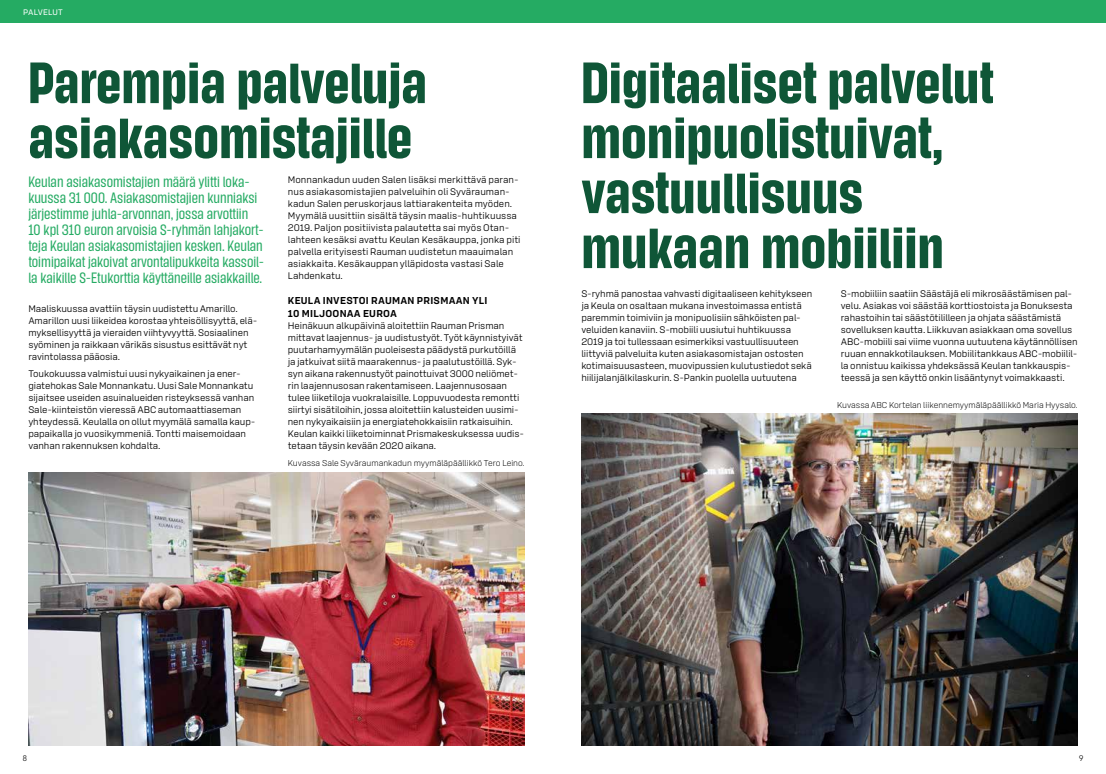
<style>
.page{position:relative;width:1106px;height:774px;background:#fff}
.page>*{position:absolute;margin:0;border:0;box-sizing:border-box;transform-origin:0 0}
.t1{font:700 58px/55px "S Bonus Display";color:#0f5637}
.t2{font:500 15px/16px "S Bonus Display";color:#25ab63}
.t3{font:700 10px/13px "S Bonus Text";letter-spacing:.025em;color:#000}
.t4{font:9.5px/12px "S Bonus Text";letter-spacing:-.01em;color:#000}
.t5{font:300 8.5px "S Bonus Text";color:#000}
.t6{font:500 8px "S Bonus Text";letter-spacing:.005em;color:#fff}
.t7{font:300 8px "Avenir LT Std";color:#000}
</style>
<div class="page">
<div style="left:0;top:0;width:553px;height:23px;background:#25ab63"></div>
<img style="left:28px;top:472px;width:496px;height:274px">
<div style="left:553px;top:0;width:553px;height:23px;background:#25ab63"></div>
<img style="left:581px;top:414px;width:496px;height:332px">
<p class="t6" style="left:23px;top:8px;width:41px">PALVELUT</p>
<h1 class="t1" style="left:28px;top:56px;width:400px">Parempia palveluja asiakasomistajille</h1>
<p class="t2" style="left:28px;top:174px;width:237px">Keulan asiakasomistajien määrä ylitti loka&shy;kuussa 31 000. Asiakasomistajien kunniaksi järjestimme juhla-arvonnan, jossa arvottiin 10 kpl 310 euron arvoisia S-ryhmän lahjakort&shy;teja Keulan asiakasomistajien kesken. Keulan toimipaikat jakoivat arvontalipukkeita kassoil&shy;la kaikille S-Etukorttia käyttäneille asiakkaille.</p>
<p class="t4" style="left:28px;top:302px;width:230px">Maaliskuussa avattiin täysin uudistettu Amarillo.<br>Amarillon uusi liikeidea korostaa yhteisöllisyyttä, elä&shy;myksellisyyttä ja vieraiden viihtyvyyttä. Sosiaalinen syöminen ja raikkaan värikäs sisustus esittävät nyt ravintolassa pääosia.</p>
<p class="t4" style="left:28px;top:368px;width:229px">Toukokuussa valmistui uusi nykyaikainen ja ener&shy;giatehokas Sale Monnankatu. Uusi Sale Monnankatu sijaitsee useiden asuinalueiden risteyksessä vanhan Sale-kiinteistön vieressä ABC automaattiaseman yhteydessä. Keulalla on ollut myymälä samalla kaup&shy;papaikalla jo vuosikymmeniä. Tontti maisemoidaan vanhan rakennuksen kohdalta.</p>
<p class="t4" style="left:288px;top:174px;width:234px">Monnankadun uuden Salen lisäksi merkittävä paran&shy;nus asiakasomistajien palveluihin oli Syvärauman&shy;kadun Salen peruskorjaus lattiarakenteita myöden.<br>Myymälä uusittiin sisältä täysin maalis-huhtikuussa 2019. Paljon positiivista palautetta sai myös Otan&shy;lahteen kesäksi avattu Keulan Kesäkauppa, jonka piti palvella erityisesti Rauman uudistetun maauimalan asiakkaita. Kesäkauppan ylläpidosta vastasi Sale Lahdenkatu.</p>
<p class="t3" style="left:288px;top:294px;width:201px">KEULA INVESTOI RAUMAN PRISMAAN YLI<br>10 MILJOONAA EUROA</p>
<p class="t4" style="left:288px;top:319px;width:238px">Heinäkuun alkupäivinä aloitettiin Rauman Prisman mittavat laajennus- ja uudistustyöt. Työt käynnistyivät puutarhamyymälän puoleisesta päädystä purkutöillä ja jatkuivat siitä maarakennus- ja paalutustöillä. Syk&shy;syn aikana rakennustyöt painottuivat 3000 neliömet&shy;rin laajennusosan rakentamiseen. Laajennusosaan tulee liiketiloja vuokralaisille. Loppuvuodesta remontti siirtyi sisätiloihin, jossa aloitettiin kalusteiden uusimi&shy;nen nykyaikaisiin ja energiatehokkaisiin ratkaisuihin.<br>Keulan kaikki liiketoiminnat Prismakeskuksessa uudis&shy;tetaan täysin kevään 2020 aikana.</p>
<p class="t5" style="left:288px;top:458px;width:238px">Kuvassa Sale Syväraumankadun myymäläpäällikkö Tero Leino.</p>
<h1 class="t1" style="left:581px;top:56px;width:414px">Digitaaliset palvelut monipuolistuivat, vastuullisuus mukaan mobiiliin</h1>
<p class="t4" style="left:581px;top:288px;width:232px">S-ryhmä panostaa vahvasti digitaaliseen kehitykseen ja Keula on osaltaan mukana investoimassa entistä paremmin toimiviin ja monipuolisiin sähköisten pal&shy;veluiden kanaviin. S-mobiili uusiutui huhtikuussa 2019 ja toi tullessaan esimerkiksi vastuullisuuteen liittyviä palveluita kuten asiakasomistajan ostosten kotimaisuusasteen, muovipussien kulutustiedot sekä hiilijalanjälkilaskurin. S-Pankin puolella uutuutena</p>
<p class="t4" style="left:840px;top:288px;width:238px">S-mobiiliin saatiin Säästäjä eli mikrosäästämisen pal&shy;velu. Asiakas voi säästää korttiostoista ja Bonuksesta rahastoihin tai säästötililleen ja ohjata säästämistä sovelluksen kautta. Liikkuvan asiakkaan oma sovellus ABC-mobiili sai viime vuonna uutuutena käytännöllisen ruuan ennakkotilauksen. Mobiilitankkaus ABC-mobiilil&shy;la onnistuu kaikissa yhdeksässä Keulan tankkauspis&shy;teessä ja sen käyttö onkin lisääntynyt voimakkaasti.</p>
<p class="t5" style="left:837px;top:400px;width:242px">Kuvassa ABC Kortelan liikennemyymäläpäällikkö Maria Hyysalo.</p>
<p class="t7" style="left:23px;top:754px;width:6px">8</p>
<p class="t7" style="left:1079px;top:754px;width:6px">9</p>
</div>
